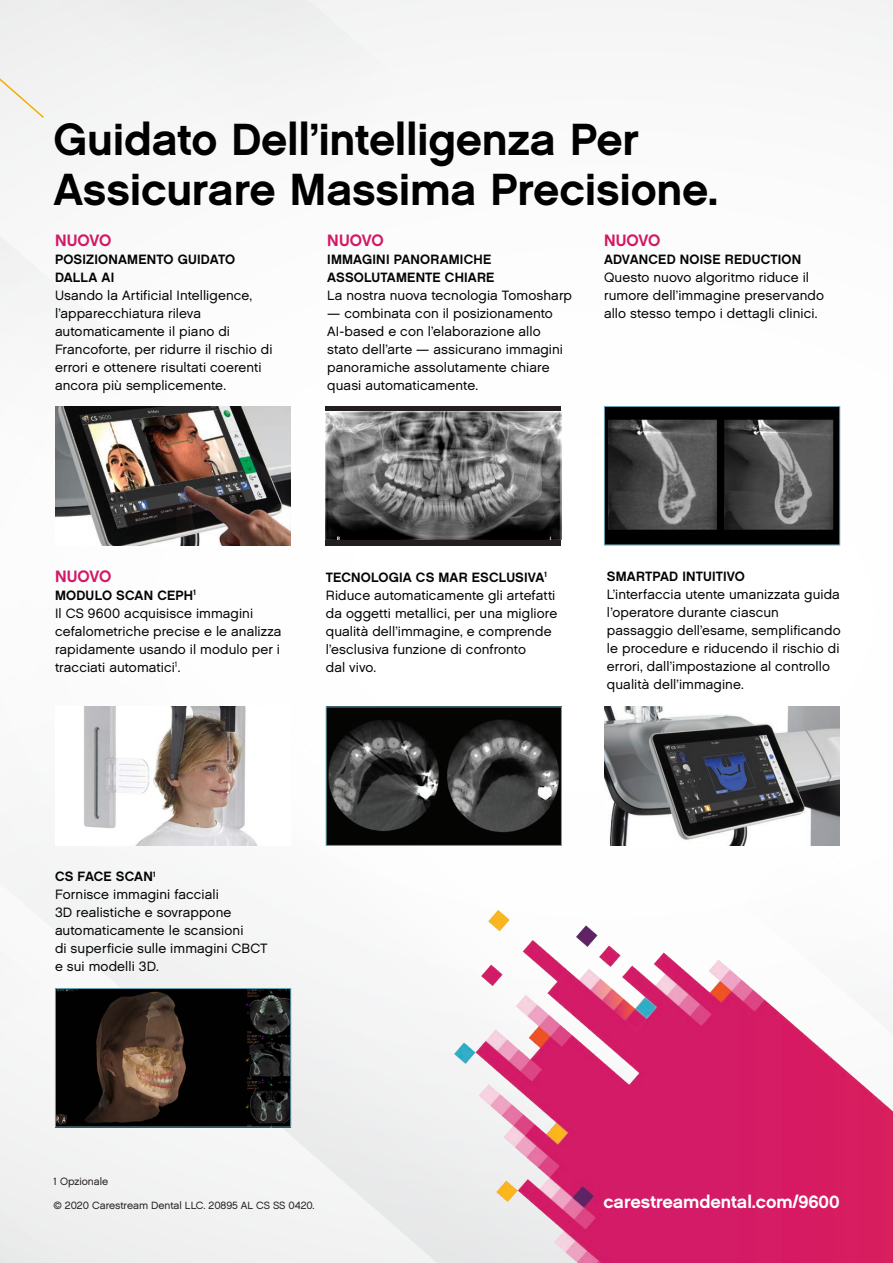
<style>
.page{position:relative;width:893px;height:1263px;background:#fbfbfb}
.page>*{position:absolute;margin:0;border:0;box-sizing:border-box;transform-origin:0 0}
.t1{font:45px "Chalet New York Nineteen Sixty";letter-spacing:-.005em;color:#000}
.t2{font:18px "Chalet New York Nineteen Sixty";letter-spacing:-.005em;color:#fff}
.t3{font:16.5px "Chalet New York Nineteen Sixty";letter-spacing:-.01em;color:#d31866}
.t4{font:13.5px/18px "Chalet London Nineteen Sixty";letter-spacing:.005em;color:#040503}
.t5{font:13.5px/18px "Chalet New York Nineteen Sixty";letter-spacing:.015em;color:#040503}
.t6{font:10.5px "Chalet London Nineteen Sixty";letter-spacing:-.005em;color:#231f20}
.s1{font-family:"Chalet New York Nineteen Sixty"}
.s2{font-family:"Chalet London Nineteen Sixty"}
</style>
<div class="page">
<img style="left:454px;top:910px;width:439px;height:353px">
<svg style="left:0;top:0;width:45px;height:262px"></svg>
<img style="left:604px;top:707px;width:236px;height:138px">
<img style="left:606px;top:408px;width:232px;height:135px">
<div style="left:604px;top:406px;width:236px;height:139px;border:1px solid #69a5b7"></div>
<img style="left:57px;top:990px;width:232px;height:135px">
<div style="left:55px;top:988px;width:236px;height:139px;border:1px solid #69a5b7"></div>
<img style="left:84px;top:707px;width:173px;height:138px">
<img style="left:328px;top:708px;width:232px;height:136px">
<div style="left:326px;top:706px;width:236px;height:140px;border:1px solid #69a5b7"></div>
<div style="left:326px;top:406px;width:235px;height:140px;background:#231f20"></div>
<img style="left:326px;top:411px;width:235px;height:129px">
<img style="left:55px;top:406px;width:235px;height:139px">
<p class="t1" style="left:54px;top:111px;width:587px">Guidato Dell’intelligenza Per</p>
<p class="t1" style="left:54px;top:161px;width:666px">Assicurare Massima Precisione.</p>
<p class="t3" style="left:55px;top:230px;width:58px">NUOVO</p>
<p class="t4" style="left:55px;top:250px;width:219px"><span class="s1">POSIZIONAMENTO GUIDATO<br>DALLA AI<br></span>Usando la Artificial Intelligence, l’apparecchiatura rileva automaticamente il piano di<br>Francoforte, per ridurre il rischio di errori e ottenere risultati coerenti ancora più semplicemente.</p>
<p class="t3" style="left:327px;top:230px;width:58px">NUOVO</p>
<p class="t5" style="left:327px;top:250px;width:246px">IMMAGINI PANORAMICHE<br>ASSOLUTAMENTE CHIARE<br><span class="s2">La nostra nuova tecnologia Tomosharp</span></p>
<p class="t4" style="left:327px;top:304px;width:237px">— combinata con il posizionamento AI-based e con l’elaborazione allo stato dell’arte — assicurano immagini panoramiche assolutamente chiare quasi automaticamente.</p>
<p class="t3" style="left:604px;top:230px;width:58px">NUOVO</p>
<p class="t4" style="left:604px;top:250px;width:222px"><span class="s1">ADVANCED NOISE REDUCTION </span>Questo nuovo algoritmo riduce il rumore dell’immagine preservando allo stesso tempo i dettagli clinici.</p>
<p class="t3" style="left:55px;top:565px;width:58px">NUOVO</p>
<p class="t4" style="left:55px;top:586px;width:228px"><span class="s1">MODULO SCAN CEPH</span><sup>1<br></sup>Il CS 9600 acquisisce immagini cefalometriche precise e le analizza rapidamente usando il modulo per i tracciati automatici<sup>1</sup>.</p>
<p class="t4" style="left:326px;top:568px;width:233px"><span class="s1">TECNOLOGIA CS MAR ESCLUSIVA</span><sup>1<br></sup>Riduce automaticamente gli artefatti da oggetti metallici, per una migliore qualità dell’immagine, e comprende l’esclusiva funzione di confronto<br>dal vivo.</p>
<p class="t4" style="left:607px;top:567px;width:235px"><span class="s1">SMARTPAD INTUITIVO<br></span>L’interfaccia utente umanizzata guida l’operatore durante ciascun passaggio dell’esame, semplificando le procedure e riducendo il rischio di errori, dall’impostazione al controllo qualità dell’immagine.</p>
<p class="t4" style="left:55px;top:867px;width:214px"><span class="s1">CS FACE SCAN</span><sup>1<br></sup>Fornisce immagini facciali<br>3D realistiche e sovrappone automaticamente le scansioni<br>di superficie sulle immagini CBCT e sui modelli 3D.</p>
<p class="t6" style="left:54px;top:1174px;width:56px">1 Opzionale</p>
<p class="t6" style="left:54px;top:1198px;width:263px">© 2020 Carestream Dental LLC. 20895 AL CS SS 0420.</p>
<p class="t2" style="left:603px;top:1190px;width:238px">carestreamdental.com/9600</p>
</div>
